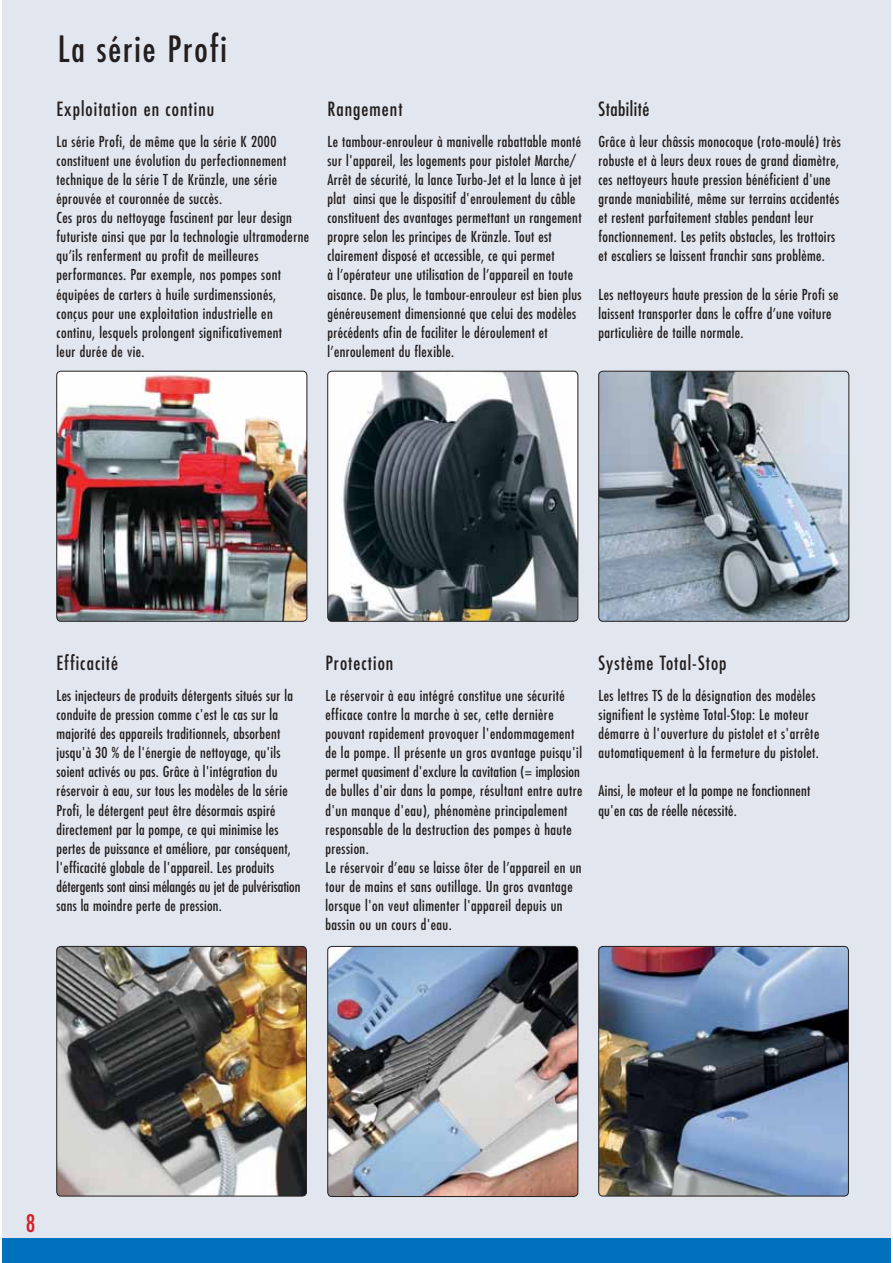
<style>
.page{position:relative;width:893px;height:1263px;background:#fff}
.page>*{position:absolute;margin:0;border:0;box-sizing:border-box;transform-origin:0 0}
.t1{font:condensed 35.25px "Futura";letter-spacing:.055em;color:#231f20}
.t2{font:condensed 23.55px "Futura";color:#d2232a}
.t3{font:condensed 19.05px "Futura";letter-spacing:.055em;color:#231f20}
.t4{font:condensed 19.05px "Futura";letter-spacing:.025em;color:#231f20}
.t5{font:condensed 14.7px/19px "Futura";letter-spacing:.025em;color:#231f20}
</style>
<div class="page">
<div style="left:2px;top:0;width:888px;height:1238px;background:#e2e6ee"></div>
<div style="left:2px;top:1238px;width:888px;height:24px;background:#0071bc"></div>
<img style="left:57px;top:946px;width:249px;height:250px;border-radius:4px">
<div style="left:57px;top:946px;width:250px;height:250px;border:1px solid #231f20;border-radius:4px"></div>
<img style="left:328px;top:946px;width:250px;height:251px;border-radius:4px">
<div style="left:327px;top:946px;width:251px;height:251px;border:1px solid #231f20;border-radius:4px"></div>
<img style="left:599px;top:371px;width:250px;height:250px;border-radius:4px">
<div style="left:598px;top:371px;width:251px;height:251px;border:1px solid #231f20;border-radius:4px"></div>
<img style="left:328px;top:371px;width:250px;height:250px;border-radius:4px">
<div style="left:327px;top:371px;width:251px;height:251px;border:1px solid #231f20;border-radius:4px"></div>
<img style="left:599px;top:946px;width:249px;height:250px;border-radius:4px">
<div style="left:598px;top:946px;width:250px;height:250px;border:1px solid #231f20;border-radius:4px"></div>
<img style="left:57px;top:371px;width:250px;height:250px;border-radius:4px">
<div style="left:57px;top:371px;width:250px;height:251px;border:1px solid #231f20;border-radius:4px"></div>
<h1 class="t1" style="left:58px;top:32px;width:170px">La série Profi</h1>
<p class="t3" style="left:57px;top:100px;width:159px">Exploitation en continu</p>
<p class="t5" style="left:57px;top:133px;width:254px">La série Profi, de même que la série K 2000 constituent une évolution du perfectionnement technique de la série T de Kränzle, une série éprouvée et couronnée de succès.<br>Ces pros du nettoyage fascinent par leur design futuriste ainsi que par la technologie ultramoderne qu’ils renferment au profit de meilleures performances. Par exemple, nos pompes sont équipées de carters à huile surdimenssionés, conçus pour une exploitation industrielle en continu, lesquels prolongent significativement<br>leur durée de vie.</p>
<p class="t3" style="left:327px;top:100px;width:77px">Rangement</p>
<p class="t5" style="left:327px;top:133px;width:256px">Le tambour-enrouleur à manivelle rabattable monté sur l'appareil, les logements pour pistolet Marche/ Arrêt de sécurité, la lance Turbo-Jet et la lance à jet plat ainsi que le dispositif d'enroulement du câble constituent des avantages permettant un rangement propre selon les principes de Kränzle. Tout est clairement disposé et accessible, ce qui permet<br>à l’opérateur une utilisation de l’appareil en toute aisance. De plus, le tambour-enrouleur est bien plus généreusement dimensionné que celui des modèles précédents afin de faciliter le déroulement et l’enroulement du flexible.</p>
<p class="t4" style="left:598px;top:100px;width:52px">Stabilité</p>
<p class="t5" style="left:598px;top:133px;width:244px">Grâce à leur châssis monocoque (roto-moulé) très robuste et à leurs deux roues de grand diamètre, ces nettoyeurs haute pression bénéficient d'une grande maniabilité, même sur terrains accidentés et restent parfaitement stables pendant leur fonctionnement. Les petits obstacles, les trottoirs et escaliers se laissent franchir sans problème.</p>
<p class="t5" style="left:598px;top:286px;width:241px">Les nettoyeurs haute pression de la série Profi se laissent transporter dans le coffre d’une voiture particulière de taille normale.</p>
<p class="t3" style="left:57px;top:654px;width:63px">Efficacité</p>
<p class="t5" style="left:57px;top:687px;width:245px">Les injecteurs de produits détergents situés sur la conduite de pression comme c'est le cas sur la majorité des appareils traditionnels, absorbent jusqu'à 30 % de l'énergie de nettoyage, qu'ils soient activés ou pas. Grâce à l'intégration du réservoir à eau, sur tous les modèles de la série Profi, le détergent peut être désormais aspiré directement par la pompe, ce qui minimise les pertes de puissance et améliore, par conséquent, l'efficacité globale de l'appareil. Les produits détergents sont ainsi mélangés au jet de pulvérisation sans la moindre perte de pression.</p>
<p class="t3" style="left:325px;top:654px;width:69px">Protection</p>
<p class="t5" style="left:325px;top:687px;width:258px">Le réservoir à eau intégré constitue une sécurité efficace contre la marche à sec, cette dernière pouvant rapidement provoquer l'endommagement de la pompe. Il présente un gros avantage puisqu'il permet quasiment d'exclure la cavitation (= implosion de bulles d'air dans la pompe, résultant entre autre d'un manque d'eau), phénomène principalement responsable de la destruction des pompes à haute pression.<br>Le réservoir d’eau se laisse ôter de l’appareil en un tour de mains et sans outillage. Un gros avantage lorsque l'on veut alimenter l'appareil depuis un bassin ou un cours d'eau.</p>
<p class="t3" style="left:598px;top:654px;width:130px">Système Total-Stop</p>
<p class="t5" style="left:598px;top:687px;width:222px">Les lettres TS de la désignation des modèles signifient le système Total-Stop: Le moteur démarre à l'ouverture du pistolet et s'arrête automatiquement à la fermeture du pistolet.</p>
<p class="t5" style="left:598px;top:783px;width:213px">Ainsi, le moteur et la pompe ne fonctionnent qu'en cas de réelle nécessité.</p>
<h2 class="t2" style="left:26px;top:1212px;width:11px">8</h2>
</div>
